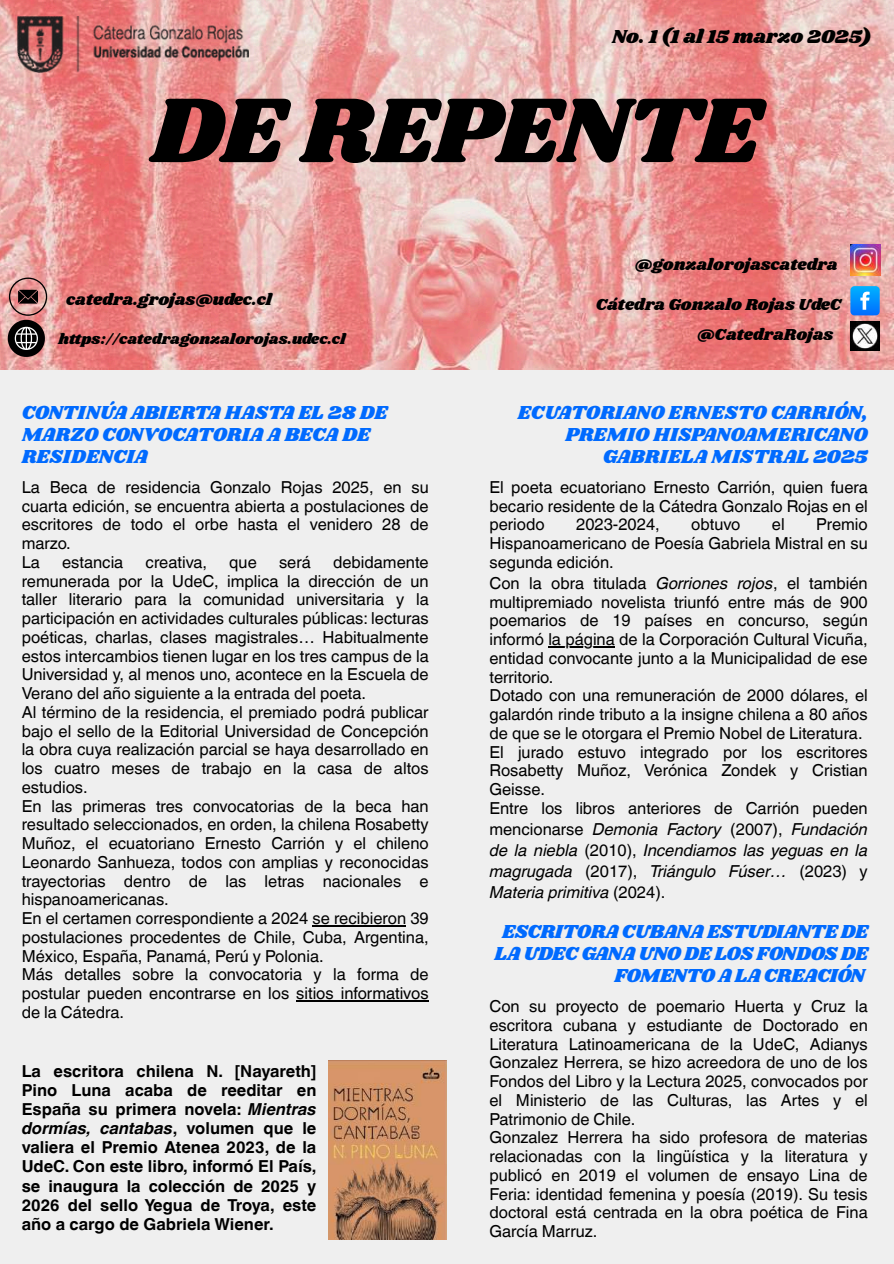
<style>
.page{position:relative;width:894px;height:1264px;background:#fff}
.page>*{position:absolute;margin:0;border:0;box-sizing:border-box;transform-origin:0 0}
.t1{font:95.25px "Shrikhand";letter-spacing:-.015em;color:#000}
.t2{font:19.5px/21.8px "Shrikhand";letter-spacing:-.01em;color:#006aff;text-align:right}
.t3{font:19.5px "Shrikhand";color:#000}
.t4{font:16.5px/18.8px "Helvetica World";color:#000}
.t5{font:700 16.5px/19.2px "Helvetica World";color:#000;text-align:justify}
.t6{font:italic 16.5px/21px "Helvetica World";color:#000;text-align:justify}
.t7{font:16.5px "Shrikhand";color:#000}
.t8{font:15px "Shrikhand";color:#000}
.s1{font-style:italic}
.s2{font-style:normal}
</style>
<div class="page">
<div style="left:0;top:0;width:893px;height:1263px;background:#efefef"></div>
<img style="left:328px;top:1060px;width:118px;height:179px">
<hr style="left:312px;top:925px;width:94px;height:2px;background:#000">
<hr style="left:296px;top:1000px;width:132px;height:2px;background:#000">
<hr style="left:548px;top:646px;width:66px;height:2px;background:#000">
<img style="left:0;top:0;width:893px;height:369px">
<svg style="left:850px;top:286px;width:29px;height:29px"></svg>
<img style="left:850px;top:245px;width:30px;height:30px">
<img style="left:850px;top:321px;width:29px;height:30px">
<svg style="left:8px;top:277px;width:39px;height:80px;background:#8b6766"></svg>
<img style="left:17px;top:17px;width:231px;height:56px">
<p class="t3" style="left:612px;top:23px;width:261px">No. 1 (1 al 15 marzo 2025)</p>
<h1 class="t1" style="left:151px;top:64px;width:611px">DE REPENTE</h1>
<p class="t7" style="left:66px;top:288px;width:207px">catedra.grojas@udec.cl</p>
<p class="t8" style="left:58px;top:328px;width:288px">https://catedragonzalorojas.udec.cl</p>
<p class="t2" style="left:22px;top:402px;width:367px;text-align:left">CONTINÚA ABIERTA HASTA EL 28 DE<br>MARZO CONVOCATORIA A BECA DE<br>RESIDENCIA</p>
<p class="t4" style="left:22px;top:477px;width:408px">La Beca de residencia Gonzalo Rojas 2025, en su cuarta edición, se encuentra abierta a postulaciones de escritores de todo el orbe hasta el venidero 28 de marzo.<br>La</p>
<p class="t4" style="left:62px;top:552px;width:63px">estancia</p>
<p class="t4" style="left:145px;top:552px;width:63px">creativa,</p>
<p class="t4" style="left:229px;top:552px;width:29px">que</p>
<p class="t4" style="left:279px;top:552px;width:33px">será</p>
<p class="t4" style="left:22px;top:552px;width:408px;text-indent:311px">debidamente remunerada por la UdeC, implica la dirección de un taller literario para la comunidad universitaria y la participación en actividades culturales públicas: lecturas poéticas, charlas, clases magistrales… Habitualmente estos intercambios tienen lugar en los tres campus de la Universidad y, al menos uno, acontece en la Escuela de Verano del año siguiente a la entrada del poeta.<br>Al término de la residencia, el premiado podrá publicar bajo el sello de la Editorial Universidad de Concepción la obra cuya realización parcial se haya desarrollado en los cuatro meses de trabajo en la casa de altos estudios.<br>En las primeras tres convocatorias de la beca han resultado seleccionados, en orden, la chilena Rosabetty Muñoz, el ecuatoriano Ernesto Carrión y el chileno Leonardo Sanhueza, todos con amplias y reconocidas trayectorias dentro de las letras nacionales e hispanoamericanas.<br>En el certamen correspondiente a 2024 se recibieron 39 postulaciones procedentes de Chile, Cuba, Argentina, México, España, Panamá, Perú y Polonia.<br>Más detalles sobre la convocatoria y la forma de postular pueden encontrarse en los sitios informativos de la Cátedra.</p>
<p class="t5" style="left:22px;top:1059px;width:296px">La escritora chilena N. [Nayareth] Pino Luna acaba de reeditar en España su primera novela: <span class="s1">Mientras dormías, cantabas</span>, volumen que le valiera el Premio Atenea 2023, de la UdeC. Con este libro, informó El País, se inaugura la colección de 2025 y 2026 del sello Yegua de Troya, este año a cargo de Gabriela Wiener.</p>
<p class="t7" style="left:634px;top:253px;width:204px">@gonzalorojascatedra</p>
<p class="t7" style="left:595px;top:293px;width:247px">Cátedra Gonzalo Rojas UdeC</p>
<p class="t7" style="left:696px;top:323px;width:138px">@CatedraRojas</p>
<p class="t2" style="left:517px;top:402px;width:351px">ECUATORIANO ERNESTO CARRIÓN,<br>PREMIO HISPANOAMERICANO<br>GABRIELA MISTRAL 2025</p>
<p class="t4" style="left:489px;top:477px;width:380px;text-align:justify">El poeta ecuatoriano Ernesto Carrión, quien fuera becario residente de la Cátedra Gonzalo Rojas en el periodo</p>
<p class="t4" style="left:489px;top:515px;width:380px;text-align:justify;text-indent:326px">Premio Hispanoamericano de Poesía Gabriela Mistral en su segunda edición.</p>
<p class="t4" style="left:489px;top:573px;width:380px">Con la obra titulada <span class="s1">Gorriones rojos</span>, el también multipremiado novelista triunfó entre más de 900 poemarios de 19 países en concurso, según informó la página de la Corporación Cultural Vicuña, entidad convocante junto a la Municipalidad de ese territorio.<br>Dotado con una remuneración de 2000 dólares, el galardón rinde tributo a la insigne chilena a 80 años de que se le otorgara el Premio Nobel de Literatura.<br>El jurado estuvo integrado por los escritores Rosabetty Muñoz, Verónica Zondek y Cristian Geisse.<br>Entre los libros anteriores de Carrión pueden</p>
<p class="t6" style="left:489px;top:816px;width:380px"><span class="s2">mencionarse</span> Demonia Factory <span class="s2">(2007),</span> Fundación de la niebla <span class="s2">(2010),</span> Incendiamos las yeguas en la magrugada <span class="s2">(2017),</span> Triángulo Fúser… <span class="s2">(2023) y </span>Materia primitiva <span class="s2">(2024).</span></p>
<p class="t2" style="left:494px;top:921px;width:375px">ESCRITORA CUBANA ESTUDIANTE DE<br>LA UDEC GANA UNO DE LOS FONDOS DE<br>FOMENTO A LA CREACIÓN</p>
<p class="t4" style="left:489px;top:996px;width:380px">Con su proyecto de poemario Huerta y Cruz la escritora cubana y estudiante de Doctorado en Literatura Latinoamericana de la UdeC, Adianys Gonzalez Herrera, se hizo acreedora de uno de los Fondos del Libro y la Lectura 2025, convocados por el Ministerio de las Culturas, las Artes y el Patrimonio de Chile.<br>Gonzalez Herrera ha sido profesora de materias relacionadas con la lingüística y la literatura y publicó en 2019 el volumen de ensayo Lina de Feria: identidad femenina y poesía (2019). Su tesis doctoral está centrada en la obra poética de Fina García Marruz.</p>
<p class="t4" style="left:576px;top:515px;width:85px">2023-2024,</p>
<p class="t4" style="left:691px;top:515px;width:51px">obtuvo</p>
<p class="t4" style="left:771px;top:515px;width:14px">el</p>
</div>
